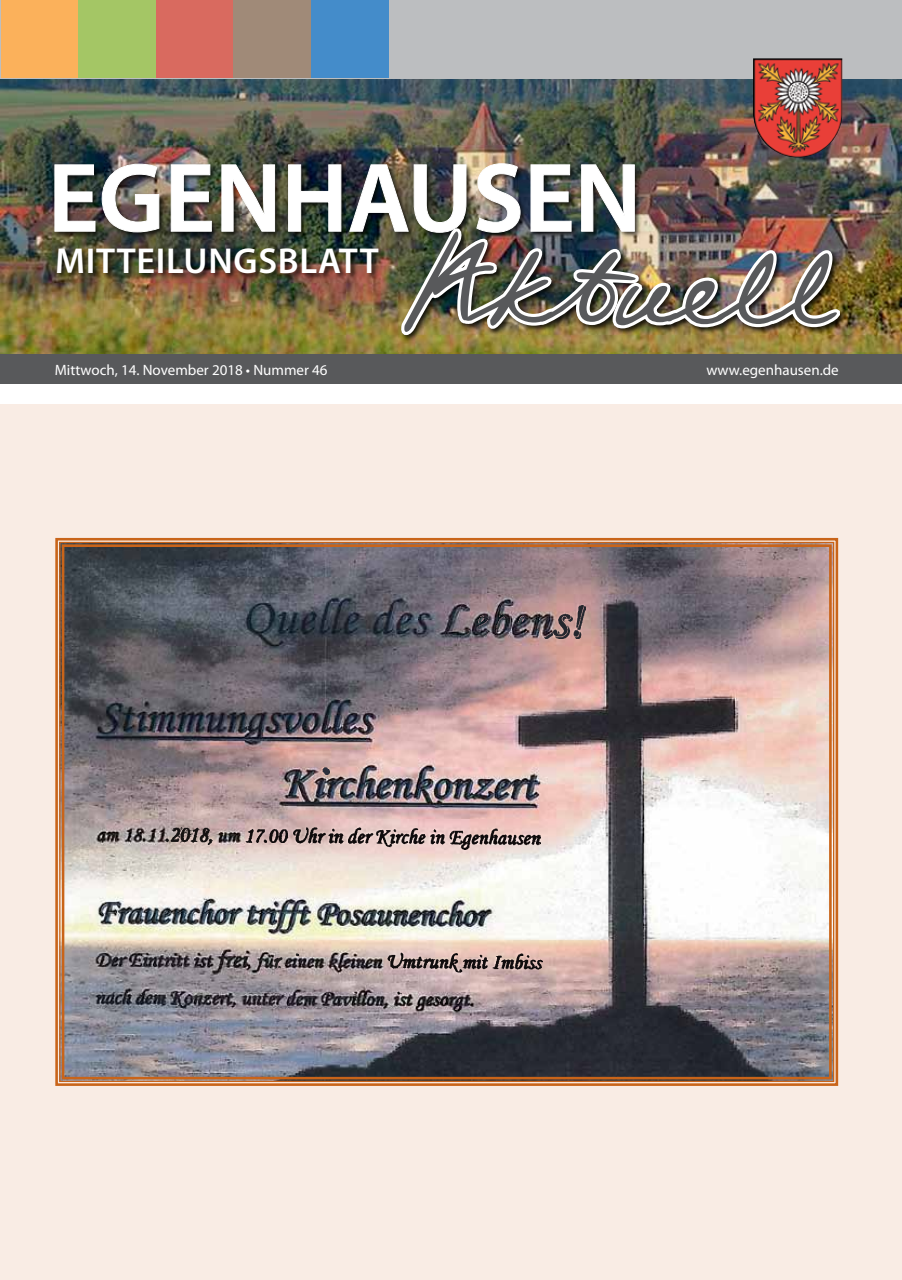
<style>
.page{position:relative;width:902px;height:1280px;background:#fff}
.page>*{position:absolute;margin:0;border:0;box-sizing:border-box;transform-origin:0 0}
.t1{font:125.25px "Federico Handwriting";color:#58595b}
.t2{font:600 98.4px "Myriad Pro";color:#fff}
.t3{font:600 36.15px "Myriad Pro";letter-spacing:.02em;color:#fff}
.t4{font:15px "Myriad Pro";color:#fff}
</style>
<div class="page">
<img style="left:1px;top:78px;width:900px;height:277px">
<div style="left:0;top:0;width:901px;height:78px;background:#bcbec0"></div>
<div style="left:1px;top:1px;width:77px;height:77px;background:#fbb15b"></div>
<div style="left:78px;top:1px;width:78px;height:77px;background:#a4c665"></div>
<div style="left:156px;top:1px;width:77px;height:77px;background:#d96a5f"></div>
<div style="left:233px;top:1px;width:78px;height:77px;background:#a08a78"></div>
<div style="left:311px;top:1px;width:77px;height:77px;background:#448cca"></div>
<div style="left:1px;top:355px;width:900px;height:29px;background:#58595b"></div>
<div style="left:54px;top:162px;width:587px;height:78px;background:#000;opacity:.75"></div>
<img style="left:54px;top:163px;width:105px;height:70px">
<img style="left:170px;top:164px;width:42px;height:68px">
<img style="left:221px;top:164px;width:54px;height:68px">
<svg style="left:288px;top:164px;width:53px;height:68px;background:#2f3734"></svg>
<div style="left:56px;top:247px;width:330px;height:34px;background:#000;opacity:.75"></div>
<div style="left:399px;top:227px;width:448px;height:115px;background:#000;opacity:.8"></div>
<img style="left:349px;top:163px;width:492px;height:175px">
<img style="left:753px;top:58px;width:89px;height:99px">
<div style="left:0;top:404px;width:901px;height:876px;background:#f9ece4"></div>
<img style="left:55px;top:537px;width:784px;height:549px">
<div style="left:62px;top:544px;width:769px;height:535px;border:3px solid #c96419"></div>
<h2 class="t2" style="left:48px;top:136px;width:595px">EGENHAUSEN</h2>
<h1 class="t1" style="left:403px;top:206px;width:430px">Aktuell</h1>
<h3 class="t3" style="left:55px;top:238px;width:325px">MITTEILUNGSBLATT</h3>
<p class="t4" style="left:55px;top:360px;width:274px">Mittwoch, 14. November 2018 • Nummer 46</p>
<p class="t4" style="left:706px;top:361px;width:134px">www.egenhausen.de</p>
</div>
